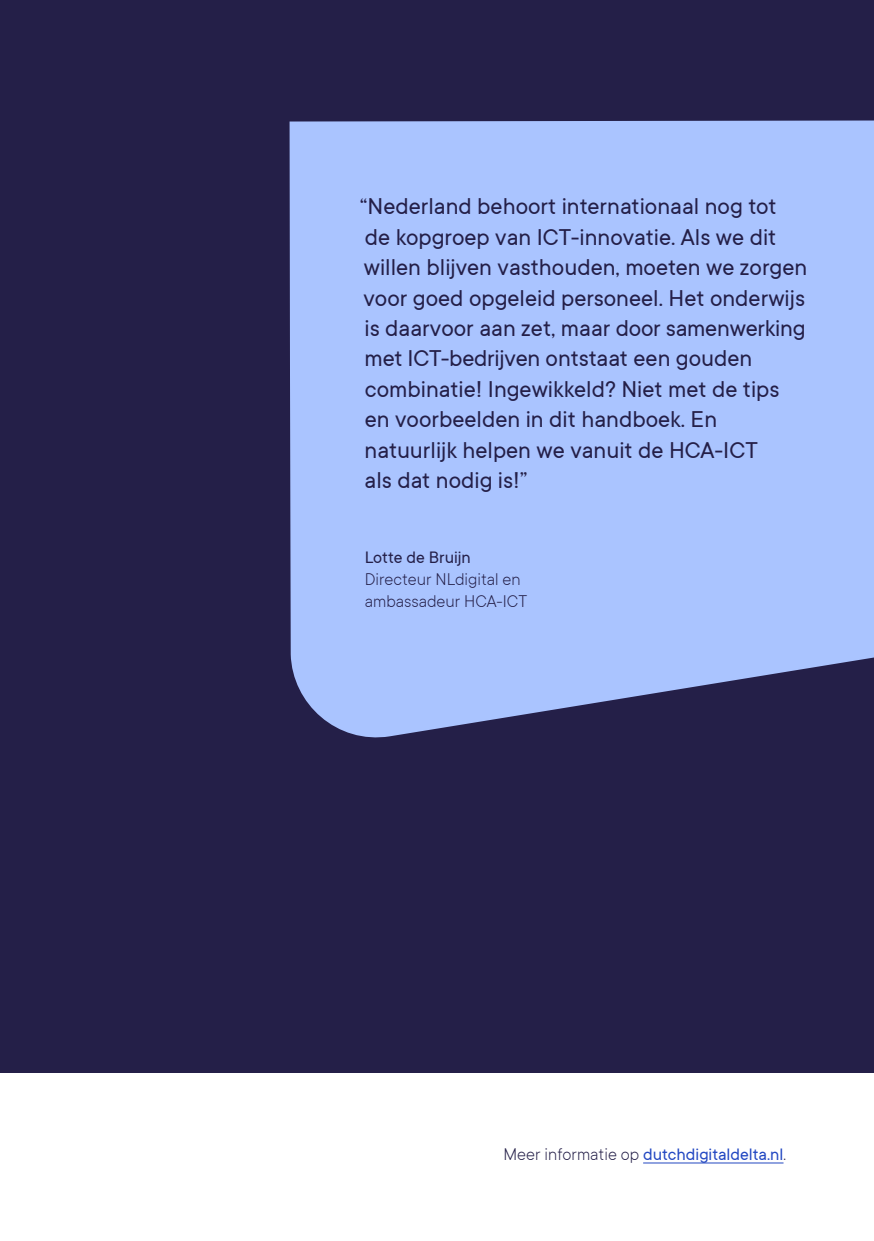
<style>
.page{position:relative;width:874px;height:1241px;background:#fff}
.page>*{position:absolute;margin:0;border:0;box-sizing:border-box;transform-origin:0 0}
.t1{font:25.38px/30.4px "TT Commons";color:#241f48}
.t2{font:300 18.38px/22.1px "TT Commons";color:#241f48}
.t3{font:18.38px "TT Commons";color:#2348c2}
.t4{font:18.38px "TT Commons";color:#241f48}
.s1{font-weight:300;color:#241f48}
</style>
<div class="page">
<div style="left:0;top:0;width:873px;height:1071px;background:#241f48"></div>
<div style="left:289px;top:120px;width:584px;height:618px;background:#aac4ff"></div>
<hr style="left:642px;top:1162px;width:141px;height:1px;background:#2348c2">
<p class="t1" style="left:359px;top:191px;width:449px">“Nederland behoort internationaal nog tot de kopgroep van ICT-innovatie. Als we dit willen blijven vasthouden, moeten we zorgen voor goed opgeleid personeel. Het onderwijs is daarvoor aan zet, maar door samenwerking met ICT-bedrijven ontstaat een gouden combinatie! Ingewikkeld? Niet met de tips<br>en voorbeelden in dit handboek. En natuurlijk helpen we vanuit de HCA-ICT<br>als dat nodig is!”</p>
<p class="t4" style="left:364px;top:547px;width:108px">Lotte de Bruijn</p>
<p class="t2" style="left:364px;top:568px;width:164px">Directeur NLdigital en ambassadeur HCA-ICT</p>
<p class="t3" style="left:503px;top:1144px;width:284px"><span class="s1">Meer informatie op</span> dutchdigitaldelta.nl<span class="s1">.</span></p>
</div>
